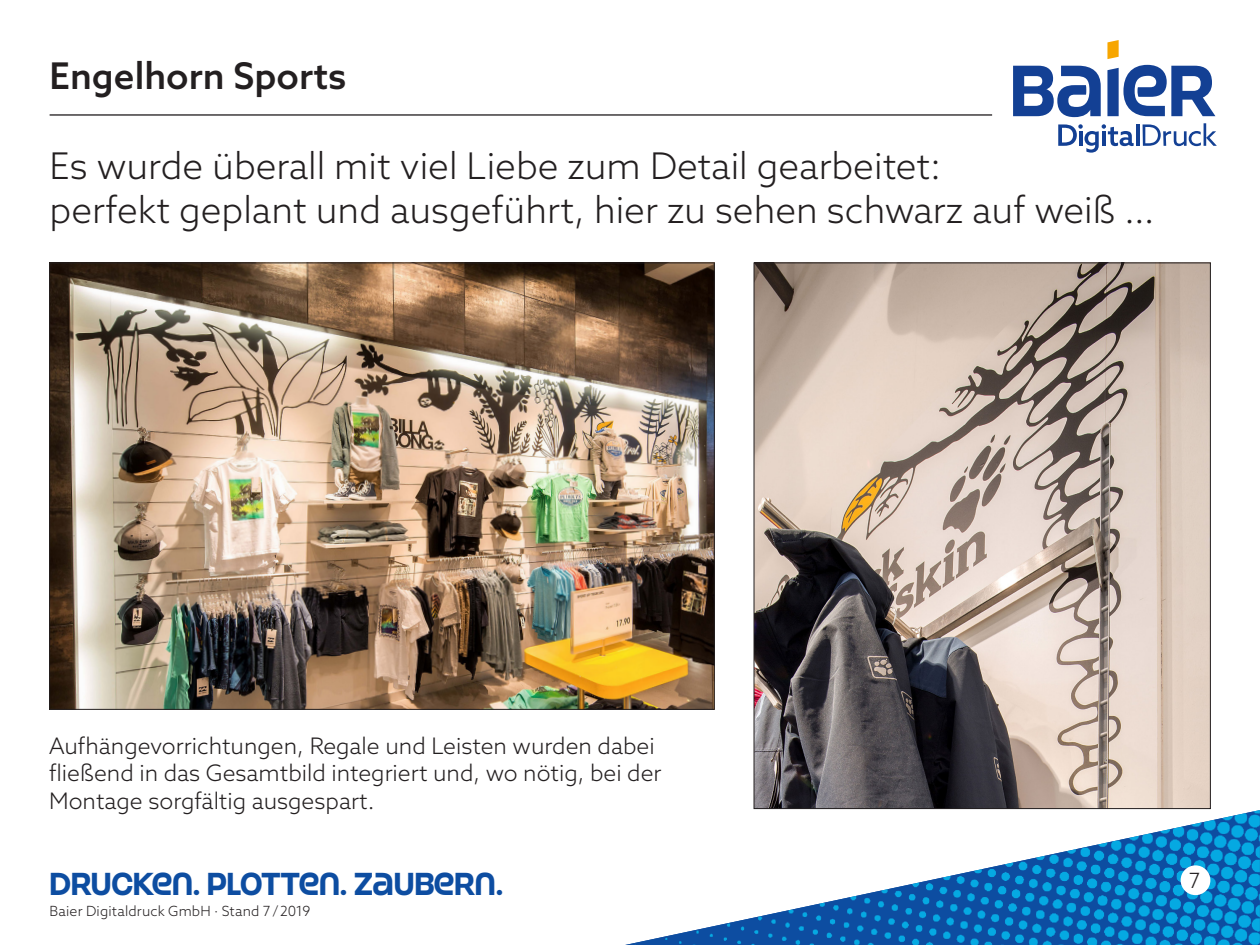
<style>
.page{position:relative;width:1260px;height:945px;background:#fff}
.page>*{position:absolute;margin:0;border:0;box-sizing:border-box;transform-origin:0 0}
.t1{font:300 36.75px/44.1px "Azo Sans";color:#231f20}
.t2{font:500 36.75px "Azo Sans";color:#231f20}
.t3{font:700 31.5px "Strenuous Rg";letter-spacing:-.005em;color:#0d4da1}
.t4{font:300 22.75px/27.3px "Azo Sans";color:#231f20}
.t5{font:300 21px "Azo Sans";color:#231f20}
.t6{font:300 14px "Azo Sans";letter-spacing:.01em;color:#231f20}
</style>
<div class="page">
<img style="left:1034px;top:810px;width:226px;height:48px">
<svg style="left:625px;top:858px;width:635px;height:87px"></svg>
<hr style="left:50px;top:114px;width:942px;height:2px;background:#231f20">
<svg style="left:1013px;top:66px;width:88px;height:51px"></svg>
<svg style="left:1107px;top:65px;width:108px;height:51px"></svg>
<svg style="left:1107px;top:40px;width:12px;height:19px"></svg>
<svg style="left:1058px;top:124px;width:76px;height:29px"></svg>
<hr style="left:1136px;top:124px;width:3px;height:22px;background:#134094">
<svg style="left:1143px;top:123px;width:74px;height:23px"></svg>
<div style="left:1181px;top:865px;width:29px;height:30px;background:#fff;border-radius:50%"></div>
<img style="left:51px;top:264px;width:662px;height:444px">
<img style="left:756px;top:264px;width:453px;height:543px">
<p class="t2" style="left:50px;top:51px;width:298px">Engelhorn Sports</p>
<p class="t1" style="left:50px;top:144px;width:1107px">Es wurde überall mit viel Liebe zum Detail gearbeitet:<br>perfekt geplant und ausgeführt, hier zu sehen schwarz auf weiß …</p>
<p class="t4" style="left:49px;top:732px;width:614px">Aufhängevorrichtungen, Regale und Leisten wurden dabei fließend in das Gesamtbild integriert und, wo nötig, bei der<br>Montage sorgfältig ausgespart.</p>
<h2 class="t3" style="left:50px;top:865px;width:455px">DRUCKEN. PLOTTEN. ZAUBERN.</h2>
<p class="t5" style="left:1189px;top:867px;width:13px">7</p>
<p class="t6" style="left:50px;top:902px;width:262px">Baier Digitaldruck GmbH · Stand 7/2019</p>
</div>
